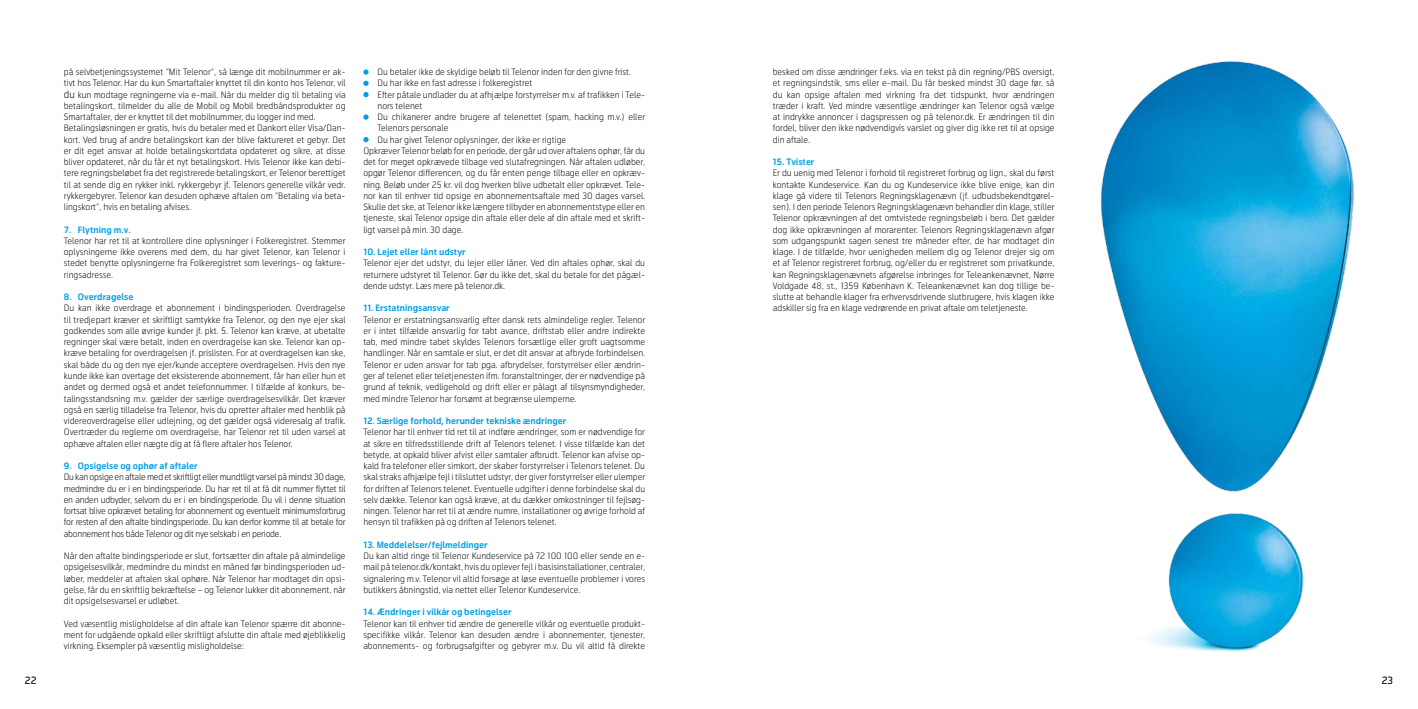
<style>
.page{position:relative;width:1418px;height:709px;background:#fff}
.page>*{position:absolute;margin:0;border:0;box-sizing:border-box;transform-origin:0 0}
.t1{font:10px "Telenor";color:#000}
.t2{font:300 8.75px/11.2px "Telenor";color:#000;text-align:justify}
.t3{font:700 8.75px "Telenor";color:#009ee3}
.s1{font-size:10px}
</style>
<div class="page">
<img style="left:1101px;top:61px;width:253px;height:590px">
<svg style="left:363px;top:69px;width:5px;height:6px"></svg>
<svg style="left:363px;top:81px;width:5px;height:5px"></svg>
<svg style="left:363px;top:92px;width:5px;height:5px"></svg>
<svg style="left:363px;top:114px;width:5px;height:6px"></svg>
<svg style="left:363px;top:137px;width:5px;height:5px"></svg>
<p class="t2" style="left:64px;top:66px;width:283px;text-align:left">på selvbetjeningssystemet ”Mit Telenor”, så længe dit mobilnummer er ak&shy;tivt hos Telenor. Har du kun Smartaftaler knyttet til din konto hos Telenor, vil <span class="s1">du</span> kun modtage regningerne via e-mail. Når du melder dig til betaling via betalingskort, tilmelder du alle de Mobil og Mobil bredbåndsprodukter og Smartaftaler, der er knyttet til det mobilnummer, du logger ind med.<br>Betalingsløsningen er gratis, hvis du betaler med et Dankort eller Visa/Dan&shy;kort. Ved brug af andre betalingskort kan der blive faktureret et gebyr. Det er dit eget ansvar at holde betalingskortdata opdateret og sikre, at disse bliver opdateret, når du får et nyt betalingskort. Hvis Telenor ikke kan debi&shy;tere regningsbeløbet fra det registrerede betalingskort, er Telenor berettiget til at sende dig en rykker inkl. rykkergebyr jf. Telenors generelle vilkår vedr. rykkergebyrer. Telenor kan desuden ophæve aftalen om “Betaling via beta&shy;lingskort”, hvis en betaling afvises.</p>
<p class="t3" style="left:64px;top:224px;width:68px">7. Flytning m.v.</p>
<p class="t2" style="left:64px;top:235px;width:283px">Telenor har ret til at kontrollere dine oplysninger i Folkeregistret. Stemmer oplysningerne ikke overens med dem, du har givet Telenor, kan Telenor i stedet benytte oplysningerne fra Folkeregistret som leverings- og fakture&shy;ringsadresse.</p>
<p class="t3" style="left:64px;top:291px;width:71px">8. Overdragelse</p>
<p class="t2" style="left:64px;top:303px;width:283px">Du kan ikke overdrage et abonnement i bindingsperioden. Overdragelse til tredjepart kræver et skriftligt samtykke fra Telenor, og den nye ejer skal godkendes som alle øvrige kunder jf. pkt. 5. Telenor kan kræve, at ubetalte regninger skal være betalt, inden en overdragelse kan ske. Telenor kan op&shy;kræve betaling for overdragelsen jf. prislisten. For at overdragelsen kan ske, skal både du og den nye ejer/kunde acceptere overdragelsen. Hvis den nye kunde ikke kan overtage det eksisterende abonnement, får han eller hun et andet og dermed også et andet telefonnummer. I tilfælde af konkurs, be&shy;talingsstandsning m.v. gælder der særlige overdragelsesvilkår. Det kræver også en særlig tilladelse fra Telenor, hvis du opretter aftaler med henblik på videreoverdragelse eller udlejning, og det gælder også videresalg af trafik.<br>Overtræder du reglerne om overdragelse, har Telenor ret til uden varsel at ophæve aftalen eller nægte dig at få flere aftaler hos Telenor.</p>
<p class="t3" style="left:64px;top:460px;width:135px">9. Opsigelse og ophør af aftaler</p>
<p class="t2" style="left:64px;top:471px;width:283px">Du kan opsige en aftale med et skriftligt eller mundtligt varsel på mindst 30 dage, medmindre du er i en bindingsperiode. Du har ret til at få dit nummer flyttet til en anden udbyder, selvom du er i en bindingsperiode. Du vil i denne situation fortsat blive opkrævet betaling for abonnement og eventuelt minimumsforbrug for resten af den aftalte bindingsperiode. Du kan derfor komme til at betale for abonnement hos både Telenor og dit nye selskab i en periode.</p>
<p class="t2" style="left:64px;top:550px;width:283px">Når den aftalte bindingsperiode er slut, fortsætter din aftale på almindelige opsigelsesvilkår, medmindre du mindst en måned før bindingsperioden ud&shy;løber, meddeler at aftalen skal ophøre. Når Telenor har modtaget din opsi&shy;gelse, får du en skriftlig bekræftelse – og Telenor lukker dit abonnement, når dit opsigelsesvarsel er udløbet.</p>
<p class="t2" style="left:64px;top:618px;width:283px">Ved væsentlig misligholdelse af din aftale kan Telenor spærre dit abonne&shy;ment for udgående opkald eller skriftligt afslutte din aftale med øjeblikkelig virkning. Eksempler på væsentlig misligholdelse:</p>
<p class="t2" style="left:377px;top:66px;width:255px">Du betaler ikke de skyldige beløb til Telenor inden for den givne frist.</p>
<p class="t2" style="left:377px;top:78px;width:156px">Du har ikke en fast adresse i folkeregistret</p>
<p class="t2" style="left:377px;top:89px;width:269px">Efter påtale undlader du at afhjælpe forstyrrelser m.v. af trafikken i Tele-</p>
<p class="t2" style="left:377px;top:100px;width:47px">nors telenet</p>
<p class="t2" style="left:377px;top:111px;width:269px">Du chikanerer andre brugere af telenettet (spam, hacking m.v.) eller</p>
<p class="t2" style="left:377px;top:123px;width:72px">Telenors personale</p>
<p class="t2" style="left:377px;top:134px;width:190px">Du har givet Telenor oplysninger, der ikke er rigtige</p>
<p class="t2" style="left:363px;top:145px;width:283px">Opkræver Telenor beløb for en periode, der går ud over aftalens ophør, får du</p>
<p class="t2" style="left:363px;top:156px;width:283px">det for meget opkrævede tilbage ved slutafregningen. Når aftalen udløber,</p>
<p class="t2" style="left:363px;top:168px;width:283px">opgør Telenor differencen, og du får enten penge tilbage eller en opkræv-</p>
<p class="t2" style="left:363px;top:179px;width:283px">ning. Beløb under 25 kr. vil dog hverken blive udbetalt eller opkrævet. Tele-</p>
<p class="t2" style="left:363px;top:190px;width:283px">nor kan til enhver tid opsige en abonnementsaftale med 30 dages varsel.</p>
<p class="t2" style="left:363px;top:201px;width:283px">Skulle det ske, at Telenor ikke længere tilbyder en abonnementstype eller en</p>
<p class="t2" style="left:363px;top:213px;width:283px">tjeneste, skal Telenor opsige din aftale eller dele af din aftale med et skrift-</p>
<p class="t2" style="left:363px;top:224px;width:102px">ligt varsel på min. 30 dage.</p>
<p class="t3" style="left:363px;top:246px;width:104px">10. Lejet eller lånt udstyr</p>
<p class="t2" style="left:363px;top:258px;width:283px">Telenor ejer det udstyr, du lejer eller låner. Ved din aftales ophør, skal du returnere udstyret til Telenor. Gør du ikke det, skal du betale for det pågæl&shy;dende udstyr. Læs mere på telenor.dk.</p>
<p class="t3" style="left:363px;top:303px;width:88px">11. Erstatningsansvar</p>
<p class="t2" style="left:363px;top:314px;width:283px">Telenor er erstatningsansvarlig efter dansk rets almindelige regler. Telenor er i intet tilfælde ansvarlig for tabt avance, driftstab eller andre indirekte tab, med mindre tabet skyldes Telenors forsætlige eller groft uagtsomme handlinger. Når en samtale er slut, er det dit ansvar at afbryde forbindelsen.<br>Telenor er uden ansvar for tab pga. afbrydelser, forstyrrelser eller ændrin&shy;ger af telenet eller teletjenesten ifm. foranstaltninger, der er nødvendige på grund af teknik, vedligehold og drift eller er pålagt af tilsynsmyndigheder, med mindre Telenor har forsømt at begrænse ulemperne.</p>
<p class="t3" style="left:363px;top:415px;width:204px">12. Særlige forhold, herunder tekniske ændringer</p>
<p class="t2" style="left:363px;top:426px;width:283px">Telenor har til enhver tid ret til at indføre ændringer, som er nødvendige for at sikre en tilfredsstillende drift af Telenors telenet. I visse tilfælde kan det betyde, at opkald bliver afvist eller samtaler afbrudt. Telenor kan afvise op&shy;kald fra telefoner eller simkort, der skaber forstyrrelser i Telenors telenet. Du skal straks afhjælpe fejl i tilsluttet udstyr, der giver forstyrrelser eller ulemper for driften af Telenors telenet. Eventuelle udgifter i denne forbindelse skal du selv dække. Telenor kan også kræve, at du dækker omkostninger til fejlsøg&shy;ningen. Telenor har ret til at ændre numre, installationer og øvrige forhold af hensyn til trafikken på og driften af Telenors telenet.</p>
<p class="t3" style="left:363px;top:539px;width:126px">13. Meddelelser/fejlmeldinger</p>
<p class="t2" style="left:363px;top:550px;width:283px">Du kan altid ringe til Telenor Kundeservice på 72 100 100 eller sende en e&shy;mail på telenor.dk/kontakt, hvis du oplever fejl i basisinstallationer, centraler, signalering m.v. Telenor vil altid forsøge at løse eventuelle problemer i vores butikkers åbningstid, via nettet eller Telenor Kundeservice.</p>
<p class="t3" style="left:363px;top:606px;width:150px">14. Ændringer i vilkår og betingelser</p>
<p class="t2" style="left:363px;top:618px;width:283px">Telenor kan til enhver tid ændre de generelle vilkår og eventuelle produkt&shy;specifikke vilkår. Telenor kan desuden ændre i abonnementer, tjenester, abonnements- og forbrugsafgifter og gebyrer m.v. Du vil altid få direkte</p>
<p class="t2" style="left:772px;top:66px;width:283px">besked om disse ændringer f.eks. via en tekst på din regning/PBS oversigt, et regningsindstik, sms eller e-mail. Du får besked mindst 30 dage før, så du kan opsige aftalen med virkning fra det tidspunkt, hvor ændringen træder i kraft. Ved mindre væsentlige ændringer kan Telenor også vælge at indrykke annoncer i dagspressen og på telenor.dk. Er ændringen til din fordel, bliver den ikke nødvendigvis varslet og giver dig ikke ret til at opsige din aftale.</p>
<p class="t3" style="left:772px;top:156px;width:43px">15. Tvister</p>
<p class="t2" style="left:772px;top:168px;width:283px">Er du uenig med Telenor i forhold til registreret forbrug og lign., skal du først kontakte Kundeservice. Kan du og Kundeservice ikke blive enige, kan din klage gå videre til Telenors Regningsklagenævn (jf. udbudsbekendtgørel&shy;sen). I den periode Telenors Regningsklagenævn behandler din klage, stiller Telenor opkrævningen af det omtvistede regningsbeløb i bero. Det gælder dog ikke opkrævningen af morarenter. Telenors Regningsklagenævn afgør som udgangspunkt sagen senest tre måneder efter, de har modtaget din klage. I de tilfælde, hvor uenigheden mellem dig og Telenor drejer sig om et af Telenor registreret forbrug, og/eller du er registreret som privatkunde, kan Regningsklagenævnets afgørelse inbringes for Teleankenævnet, Nørre Voldgade 48, st., 1359 København K. Teleankenævnet kan dog tillige be&shy;slutte at behandle klager fra erhvervsdrivende slutbrugere, hvis klagen ikke adskiller sig fra en klage vedrørende en privat aftale om teletjeneste.</p>
<p class="t1" style="left:25px;top:674px;width:13px">22</p>
<p class="t1" style="left:1381px;top:674px;width:13px">23</p>
</div>
